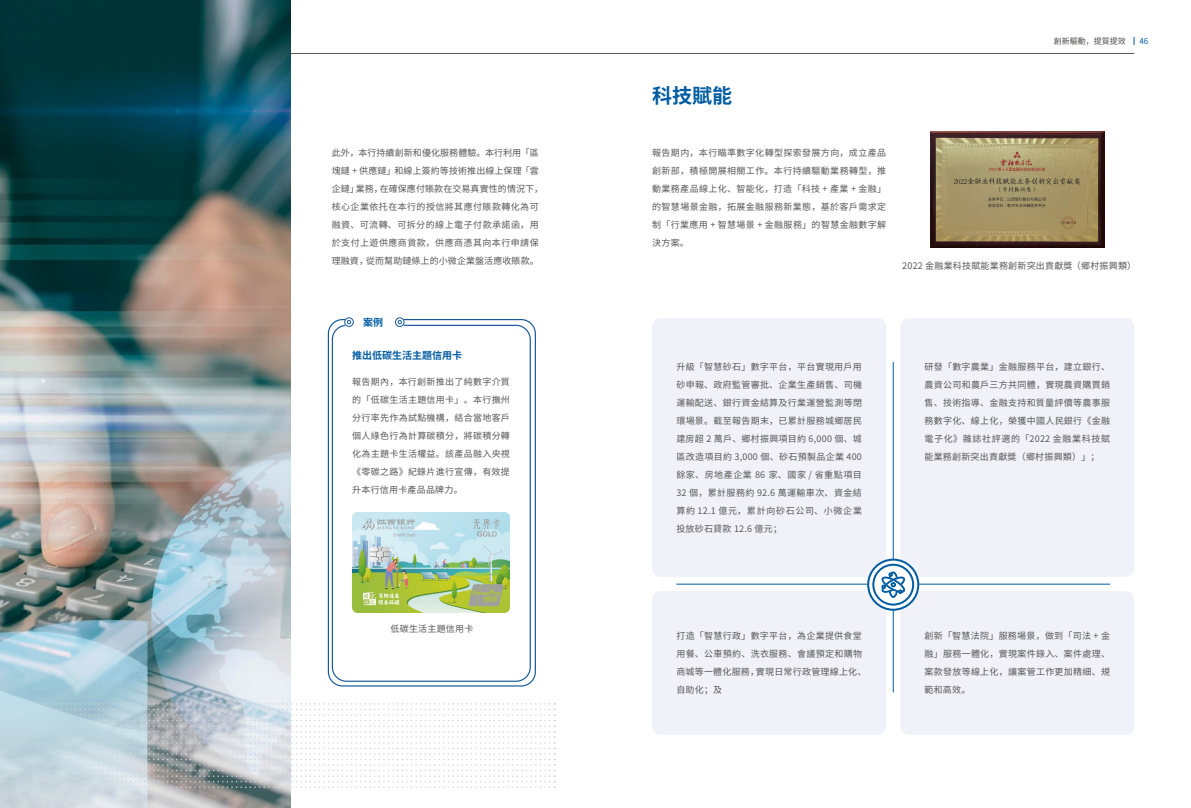
<style>
.page{position:relative;width:1191px;height:808px;background:#fff}
.page>*{position:absolute;margin:0;border:0;box-sizing:border-box;transform-origin:0 0}
.t1{font:700 20px "Source Han Sans CN";color:#005ca3}
.t2{font:700 10px "Source Han Sans CN";color:#005ca3}
.t3{font:9px/18px "Source Han Sans CN";letter-spacing:.035em;color:#595757;text-align:justify}
.t4{font:9px/18px "Source Han Sans CN";letter-spacing:.01em;color:#595757}
.t5{font:8px "Source Han Sans CN";color:#4c4948}
.t6{font:8px "Source Han Sans CN";color:#005ca3}
</style>
<div class="page">
<hr style="left:57px;top:53px;width:1077px;height:1px;background:#595757">
<svg style="left:328px;top:320px;width:207px;height:366px"></svg>
<div style="left:328px;top:319px;width:208px;height:367px;border:1px solid #175799;border-radius:14px"></div>
<div style="left:332px;top:325px;width:198px;height:356px;background:#fff;border-radius:14px"></div>
<div style="left:332px;top:325px;width:199px;height:357px;border:1px solid #175799;border-radius:14px"></div>
<div style="left:652px;top:318px;width:234px;height:259px;background:#f0f1f9;border-radius:9px"></div>
<div style="left:652px;top:591px;width:234px;height:144px;background:#f0f1f9;border-radius:9px"></div>
<div style="left:900px;top:318px;width:234px;height:259px;background:#f0f1f9;border-radius:9px"></div>
<div style="left:900px;top:591px;width:234px;height:144px;background:#f0f1f9;border-radius:9px"></div>
<img style="left:930px;top:132px;width:174px;height:115px">
<svg style="left:344px;top:317px;width:61px;height:10px"></svg>
<img style="left:352px;top:513px;width:157px;height:99px">
<svg style="left:868px;top:560px;width:50px;height:50px"></svg>
<div style="left:867px;top:559px;width:52px;height:52px;border:2px solid #005ca3;border-radius:50%"></div>
<svg style="left:873px;top:565px;width:40px;height:39px"></svg>
<div style="left:872px;top:564px;width:42px;height:41px;border:2px solid #005ca3;border-radius:50%"></div>
<hr style="left:676px;top:584px;width:191px;height:1px;background:#005ca3">
<hr style="left:918px;top:584px;width:192px;height:1px;background:#005ca3">
<hr style="left:892px;top:362px;width:1px;height:197px;background:#005ca3">
<hr style="left:892px;top:610px;width:1px;height:82px;background:#005ca3">
<svg style="left:880px;top:571px;width:26px;height:27px"></svg>
<img style="left:0;top:0;width:291px;height:808px">
<svg style="left:0;top:703px;width:555px;height:85px"></svg>
<p class="t4" style="left:332px;top:144px;width:213px">此外，本行持續創新和優化服務體驗。本行利用「區塊鏈 + 供應鏈」和線上簽約等技術推出線上保理「雲企鏈」業務，在確保應付賬款在交易真實性的情況下，核心企業依托在本行的授信將其應付賬款轉化為可融資、可流轉、可拆分的線上電子付款承諾函，用於支付上遊供應商貨款，供應商憑其向本行申請保理融資，從而幫助鏈條上的小微企業盤活應收賬款。</p>
<p class="t2" style="left:363px;top:317px;width:21px">案例</p>
<p class="t2" style="left:352px;top:350px;width:111px">推出低碳生活主題信用卡</p>
<p class="t3" style="left:352px;top:373px;width:159px">報告期內，本行創新推出了純數字介質的「低碳生活主題信用卡」。本行撫州分行率先作為試點機構，結合當地客戶個人綠色行為計算碳積分，將碳積分轉化為主題卡生活權益。該產品融入央視《零碳之路》紀錄片進行宣傳，有效提升本行信用卡產品品牌力。</p>
<p class="t3" style="left:390px;top:620px;width:84px">低碳生活主題信用卡</p>
<h1 class="t1" style="left:652px;top:85px;width:81px">科技賦能</h1>
<p class="t5" style="left:1053px;top:37px;width:73px">創新驅動，提質提效</p>
<p class="t6" style="left:1139px;top:37px;width:10px">46</p>
<p class="t3" style="left:652px;top:144px;width:235px">報告期内，本行瞄準數字化轉型探索發展方向，成立產品創新部，積極開展相關工作。本行持續驅動業務轉型，推動業務產品線上化、智能化，打造「科技 + 產業 + 金融」的智慧場景金融，拓展金融服務新業態，基於客戶需求定制「行業應用 + 智慧場景 + 金融服務」的智慧金融數字解決方案。</p>
<p class="t3" style="left:902px;top:257px;width:235px">2022 金融業科技賦能業務創新突出貢獻獎（鄉村振興類）</p>
<p class="t3" style="left:676px;top:358px;width:187px">升級「智慧砂石」數字平台，平台實現用戶用砂申報、政府監管審批、企業生產銷售、司機運輸配送、銀行資金結算及行業運營監測等閉環場景。截至報告期末，已累計服務城鄉居民建房超 2 萬戶、鄉村振興項目約 6,000 個、城區改造項目約 3,000 個、砂石預製品企業 400餘家、房地產企業 86 家、國家 / 省重點項目32 個，累計服務約 92.6 萬運輸車次、資金結算約 12.1 億元，累計向砂石公司、小微企業投放砂石貸款 12.6 億元；</p>
<p class="t3" style="left:924px;top:358px;width:187px">研發「數字農業」金融服務平台，建立銀行、農資公司和農戶三方共同體，實現農資購買銷售、技術指導、金融支持和質量評價等農事服務數字化、線上化，榮獲中國人民銀行《金融電子化》雜誌社評選的「2022 金融業科技賦能業務創新突出貢獻獎（鄉村振興類）」；</p>
<p class="t3" style="left:676px;top:627px;width:192px;text-align:left">打造「智慧行政」數字平台，為企業提供食堂用餐、公車預約、洗衣服務、會議預定和購物商城等一體化服務，實現日常行政管理線上化、自助化；及</p>
<p class="t3" style="left:924px;top:627px;width:187px">創新「智慧法院」服務場景，做到「司法 + 金融」服務一體化，實現案件錄入、案件處理、案款發放等線上化，讓案管工作更加精細、規範和高效。</p>
</div>
